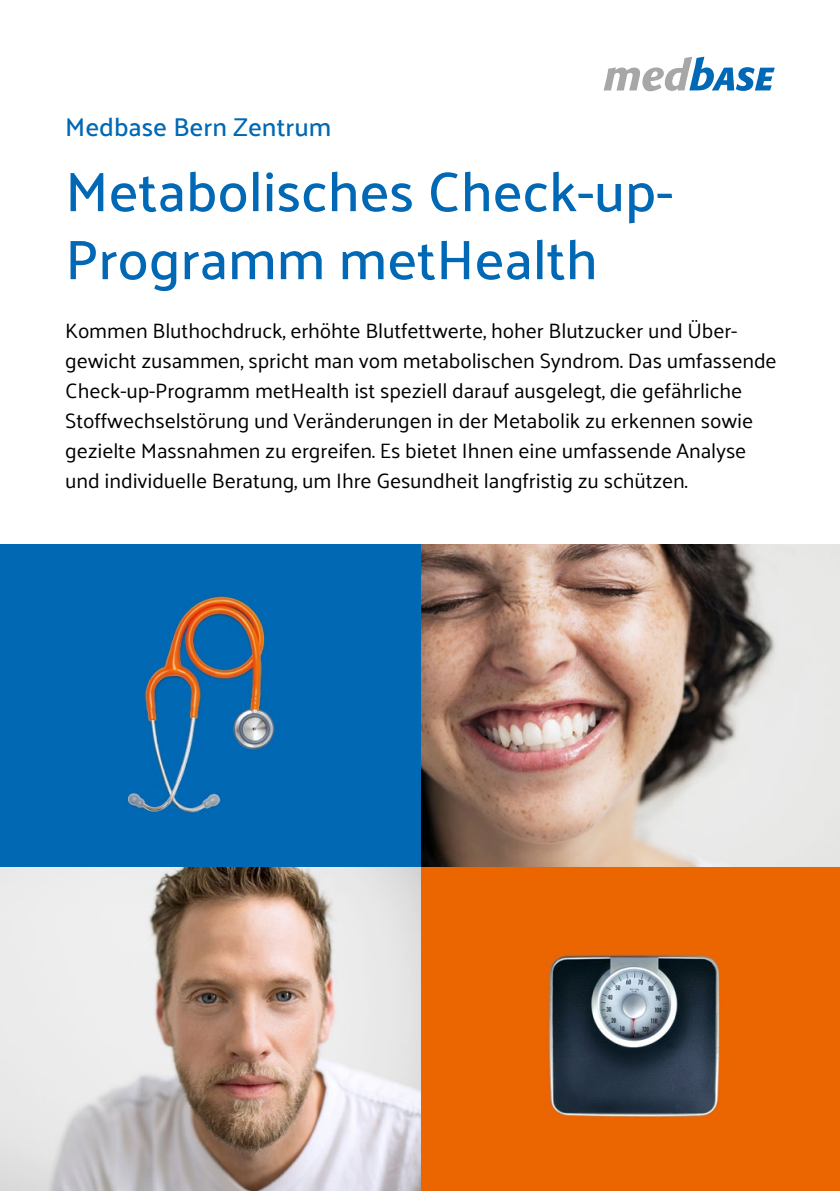
<style>
.page{position:relative;width:840px;height:1191px;background:#fff}
.page>*{position:absolute;margin:0;border:0;box-sizing:border-box;transform-origin:0 0}
.t1{font:500 56px/68px "Palanquin";color:#0068b4}
.t2{font:500 26px "Palanquin";color:#0068b4}
.t3{font:21px/30px "Palanquin";letter-spacing:-.005em;color:#000}
</style>
<div class="page">
<img style="left:0;top:544px;width:839px;height:647px">
<svg style="left:420px;top:867px;width:419px;height:324px;background:#ca6214"></svg>
<div style="left:0;top:544px;width:420px;height:323px;background:#0068b4"></div>
<svg style="left:603px;top:57px;width:171px;height:34px"></svg>
<p class="t2" style="left:65px;top:112px;width:267px">Medbase Bern Zentrum</p>
<h1 class="t1" style="left:65px;top:158px;width:609px">Metabolisches Check-up-<br>Programm metHealth</h1>
<p class="t3" style="left:65px;top:315px;width:712px">Kommen Bluthochdruck, erhöhte Blutfettwerte, hoher Blutzucker und Über&shy;gewicht zusammen, spricht man vom metabolischen Syndrom. Das umfassende Check-up-Programm metHealth ist speziell darauf ausgelegt, die gefährliche Stoffwechselstörung und Veränderungen in der Metabolik zu erkennen sowie gezielte Massnahmen zu ergreifen. Es bietet Ihnen eine umfassende Analyse und individuelle Beratung, um Ihre Gesundheit langfristig zu schützen.</p>
</div>
